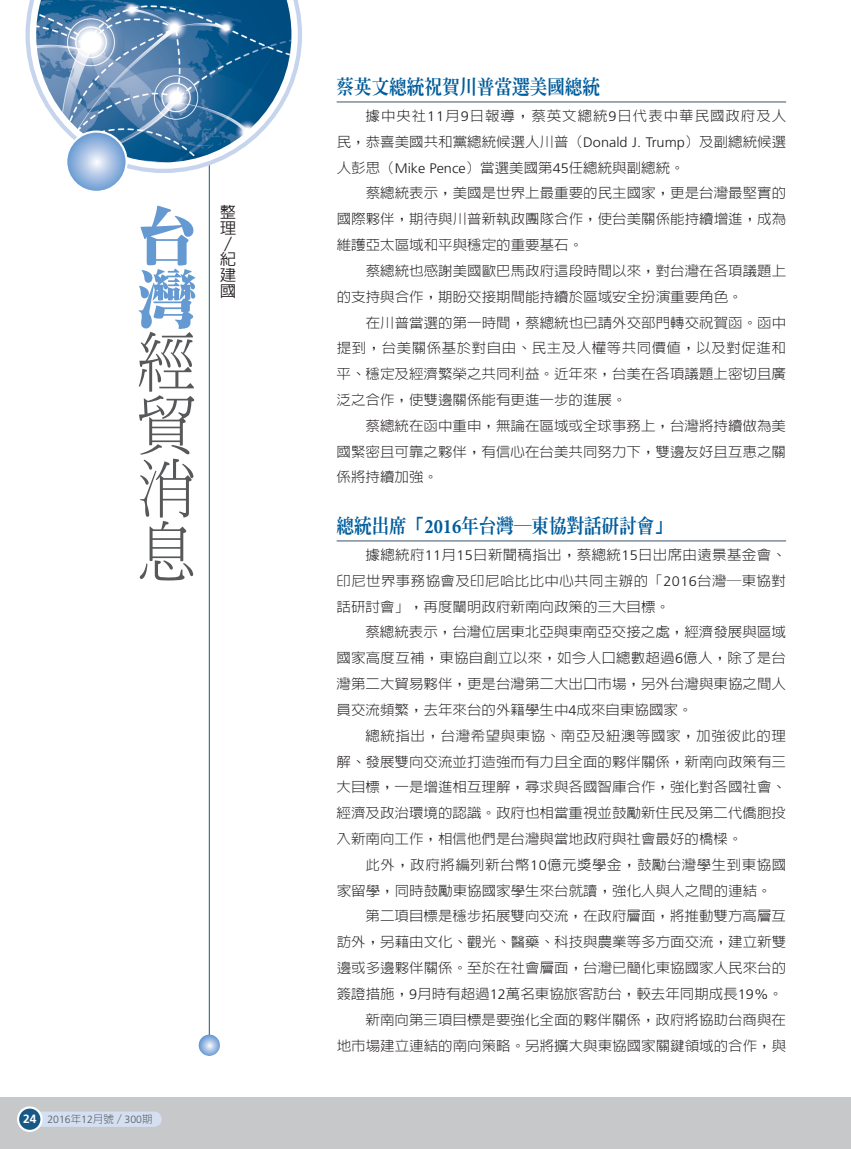
<style>
.page{position:relative;width:851px;height:1149px;background:#fff}
.page>*{position:absolute;margin:0;border:0;box-sizing:border-box;transform-origin:0 0}
.t1{font:300 63px/63px "AR Ming B5";color:#57585a;text-align:justify;scale:.95 1}
.t2{font:900 63px/63px "AR Ming B5";color:#6599d1;scale:.95 1}
.t3{font:800 19.5px "AR Ming B5";color:#005d9c;scale:.9 1}
.t4{font:500 15.75px/15.8px "AR Hei B5";color:#231f20;scale:1.05 1}
.t5{font:300 13.8px/25.8px "AR Hei B5";color:#231f20;text-align:justify;scale:1.05 1}
.t6{font:300 10.5px "Frutiger";color:#57585a}
.s1{font-weight:700;font-size:12px;color:#fff}
.s2{font-family:"AR Hei B5"}
.s3{font-family:"Frutiger"}
.s4{font-family:"Minion Pro";font-weight:700;font-size:20.4px}
</style>
<div class="page">
<div style="left:0;top:1097px;width:850px;height:51px;background:#c7c8ca"></div>
<div style="left:30px;top:1111px;width:132px;height:15px;background:#d4e0f1;border-radius:8px"></div>
<div style="left:18px;top:1107px;width:23px;height:23px;background:#175887;border-radius:50%"></div>
<div style="left:17px;top:1106px;width:26px;height:25px;border:2px solid #fff;border-radius:50%"></div>
<hr style="left:209px;top:133px;width:1px;height:922px;background:#175887">
<svg style="left:26px;top:0;width:276px;height:173px"></svg>
<img style="left:36px;top:0;width:255px;height:162px">
<svg style="left:66px;top:131px;width:60px;height:61px;background:#9fbce1"></svg>
<div style="left:65px;top:130px;width:63px;height:63px;border:2px solid #fff;border-radius:50%"></div>
<svg style="left:199px;top:1034px;width:21px;height:21px"></svg>
<hr style="left:336px;top:101px;width:450px;height:1px;background:#4a5d75">
<hr style="left:336px;top:540px;width:450px;height:1px;background:#4a5d75">
<h1 class="t2" style="left:137px;top:204px;width:63px">台灣</h1>
<h1 class="t1" style="left:137px;top:330px;width:62px">經貿消息</h1>
<p class="t4" style="left:220px;top:204px;width:17px">整理／紀建國</p>
<p class="t6" style="left:23px;top:1113px;width:131px"><span class="s1">24</span> 2016<span class="s2">年</span>12<span class="s2">月號／</span>300<span class="s2">期</span></p>
<h2 class="t3" style="left:336px;top:77px;width:294px">蔡英文總統祝賀川普當選美國總統</h2>
<p class="t5" style="left:337px;top:103px;width:429px;text-indent:29px">據中央社<span class="s3">11</span>月<span class="s3">9</span>日報導，蔡英文總統<span class="s3">9</span>日代表中華民國政府及人民，恭喜美國共和黨總統候選人川普（<span class="s3">Donald J. Trump</span>）及副總統候選人彭思（<span class="s3">Mike Pence</span>）當選美國第<span class="s3">45</span>任總統與副總統。</p>
<p class="t5" style="left:337px;top:180px;width:429px;text-indent:29px">蔡總統表示，美國是世界上最重要的民主國家，更是台灣最堅實的國際夥伴，期待與川普新執政團隊合作，使台美關係能持續增進，成為維護亞太區域和平與穩定的重要基石。</p>
<p class="t5" style="left:337px;top:258px;width:429px;text-indent:29px">蔡總統也感謝美國歐巴馬政府這段時間以來，對台灣在各項議題上的支持與合作，期盼交接期間能持續於區域安全扮演重要角色。</p>
<p class="t5" style="left:336px;top:309px;width:429px;text-indent:29px">在川普當選的第一時間，蔡總統也已請外交部門轉交祝賀函。函中提到，台美關係基於對自由、民主及人權等共同價值，以及對促進和平、穩定及經濟繁榮之共同利益。近年來，台美在各項議題上密切且廣泛之合作，使雙邊關係能有更進一步的進展。</p>
<p class="t5" style="left:336px;top:412px;width:429px;text-indent:29px">蔡總統在函中重申，無論在區域或全球事務上，台灣將持續做為美國緊密且可靠之夥伴，有信心在台美共同努力下，雙邊友好且互惠之關係將持續加強。</p>
<h2 class="t3" style="left:336px;top:516px;width:374px">總統出席「<span class="s4">2016</span>年台灣─東協對話研討會」</h2>
<p class="t5" style="left:336px;top:541px;width:429px;text-indent:29px">據總統府<span class="s3">11</span>月<span class="s3">15</span>日新聞稿指出，蔡總統<span class="s3">15</span>日出席由遠景基金會、印尼世界事務協會及印尼哈比比中心共同主辦的「<span class="s3">2016</span>台灣─東協對話研討會」，再度闡明政府新南向政策的三大目標。</p>
<p class="t5" style="left:336px;top:619px;width:429px;text-indent:29px">蔡總統表示，台灣位居東北亞與東南亞交接之處，經濟發展與區域國家高度互補，東協自創立以來，如今人口總數超過<span class="s3">6</span>億人，除了是台灣第二大貿易夥伴，更是台灣第二大出口市場，另外台灣與東協之間人員交流頻繁，去年來台的外籍學生中<span class="s3">4</span>成來自東協國家。</p>
<p class="t5" style="left:336px;top:722px;width:429px;text-indent:29px">總統指出，台灣希望與東協、南亞及紐澳等國家，加強彼此的理解、發展雙向交流並打造強而有力且全面的夥伴關係，新南向政策有三大目標，一是增進相互理解，尋求與各國智庫合作，強化對各國社會、經濟及政治環境的認識。政府也相當重視並鼓勵新住民及第二代僑胞投入新南向工作，相信他們是台灣與當地政府與社會最好的橋樑。</p>
<p class="t5" style="left:336px;top:851px;width:429px;text-indent:29px">此外，政府將編列新台幣<span class="s3">10</span>億元獎學金，鼓勵台灣學生到東協國家留學，同時鼓勵東協國家學生來台就讀，強化人與人之間的連結。</p>
<p class="t5" style="left:336px;top:903px;width:429px;text-align:right">第二項目標是穩步拓展雙向交流，在政府層面，將推動雙方高層互<br>訪外，另藉由文化、觀光、醫藥、科技與農業等多方面交流，建立新雙邊或多邊夥伴關係。至於在社會層面，台灣已簡化東協國家人民來台的簽證措施，<span class="s3">9</span>月時有超過<span class="s3">12</span>萬名東協旅客訪台，較去年同期成長<span class="s3">19%</span>。新南向第三項目標是要強化全面的夥伴關係，政府將協助台商與在<br>地市場建立連結的南向策略。另將擴大與東協國家關鍵領域的合作，與</p>
</div>
